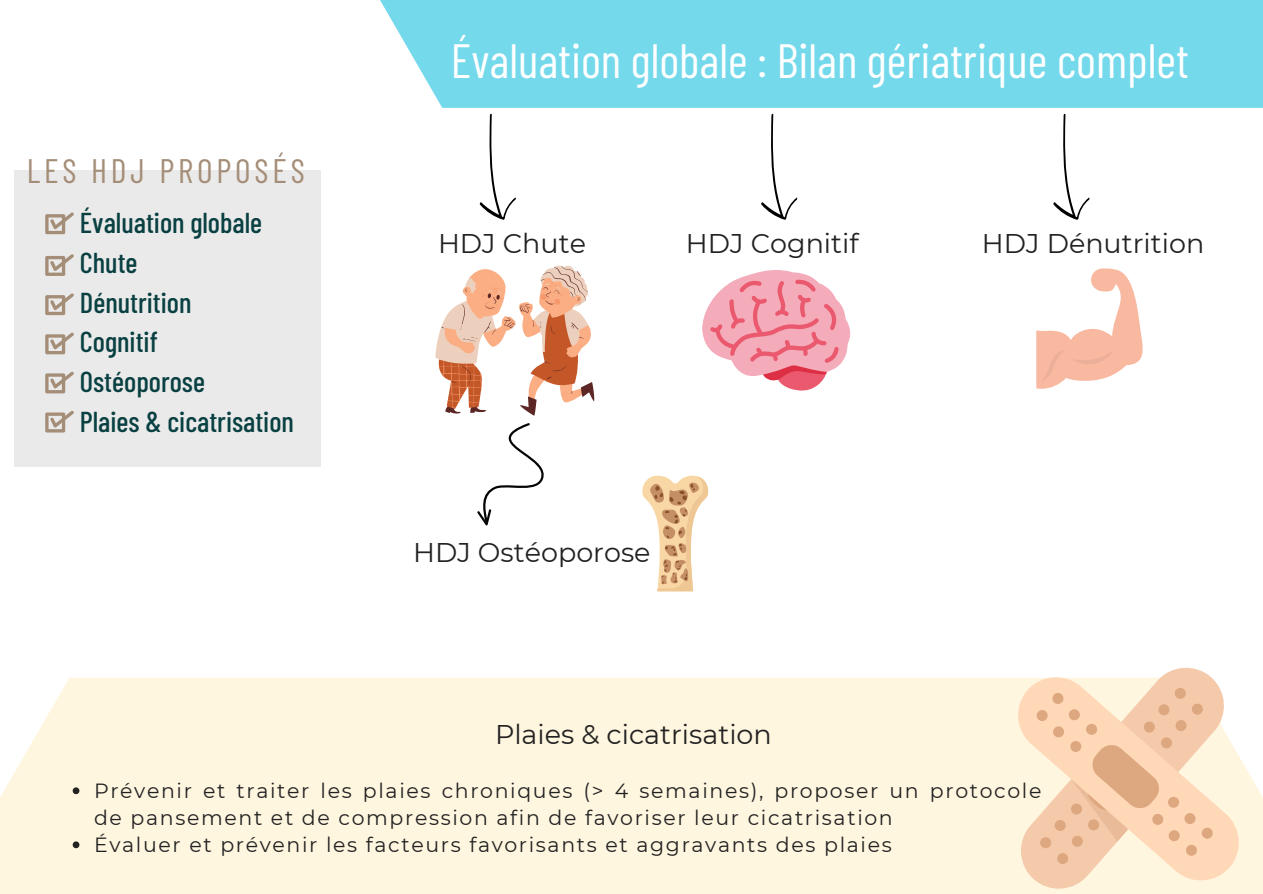
<style>
.page{position:relative;width:1263px;height:894px;background:#fff}
.page>*{position:absolute;margin:0;border:0;box-sizing:border-box;transform-origin:0 0}
.t1{font:48px "Barlow Condensed";color:#fff}
.t2{font:33.9px "Barlow Condensed";letter-spacing:.115em;color:#a48e78}
.t3{font:500 28.65px/39.9px "Barlow Condensed";color:#094042}
.t4{font:27px "Montserrat";color:#222}
.t5{font:20.55px/27px "Montserrat";letter-spacing:.08em;color:#222}
</style>
<div class="page">
<div style="left:380px;top:0;width:883px;height:107px;background:#73d9eb"></div>
<div style="left:15px;top:170px;width:306px;height:296px;background:#ebeaea"></div>
<div style="left:0;top:677px;width:1263px;height:216px;background:#fff6e0"></div>
<svg style="left:45px;top:254px;width:29px;height:22px"></svg>
<svg style="left:45px;top:293px;width:29px;height:22px"></svg>
<svg style="left:45px;top:332px;width:29px;height:22px"></svg>
<svg style="left:479px;top:113px;width:37px;height:107px"></svg>
<svg style="left:702px;top:270px;width:149px;height:121px"></svg>
<svg style="left:761px;top:113px;width:37px;height:107px"></svg>
<svg style="left:1053px;top:113px;width:37px;height:107px"></svg>
<svg style="left:1036px;top:268px;width:107px;height:120px"></svg>
<svg style="left:435px;top:265px;width:160px;height:150px"></svg>
<svg style="left:477px;top:423px;width:67px;height:102px"></svg>
<svg style="left:642px;top:475px;width:67px;height:116px"></svg>
<svg style="left:45px;top:371px;width:29px;height:22px"></svg>
<svg style="left:45px;top:411px;width:29px;height:21px"></svg>
<svg style="left:1041px;top:667px;width:162px;height:222px"></svg>
<svg style="left:1014px;top:672px;width:229px;height:212px"></svg>
<svg style="left:1036px;top:687px;width:177px;height:177px"></svg>
<svg style="left:73px;top:787px;width:6px;height:6px"></svg>
<svg style="left:73px;top:841px;width:6px;height:6px"></svg>
<svg style="left:45px;top:212px;width:29px;height:22px"></svg>
<h2 class="t2" style="left:27px;top:149px;width:280px">LES HDJ PROPOSÉS</h2>
<p class="t3" style="left:80px;top:201px;width:216px">Évaluation globale<br>Chute<br>Dénutrition<br>Cognitif<br>Ostéoporose<br>Plaies &amp; cicatrisation</p>
<p class="t1" style="left:451px;top:30px;width:740px">Évaluation globale : Bilan gériatrique complet</p>
<p class="t4" style="left:438px;top:226px;width:149px">HDJ Chute</p>
<p class="t4" style="left:686px;top:226px;width:174px">HDJ Cognitif</p>
<p class="t4" style="left:982px;top:226px;width:224px">HDJ Dénutrition</p>
<p class="t4" style="left:413px;top:536px;width:239px">HDJ Ostéoporose</p>
<p class="t4" style="left:495px;top:717px;width:278px">Plaies &amp; cicatrisation</p>
<h3 class="t5" style="left:94px;top:776px;width:949px">Prévenir et traiter les plaies chroniques (&gt; 4 semaines), proposer un protocole de pansement et de compression afin de favoriser leur cicatrisation</h3>
<p class="t5" style="left:94px;top:830px;width:799px">Évaluer et prévenir les facteurs favorisants et aggravants des plaies</p>
</div>
